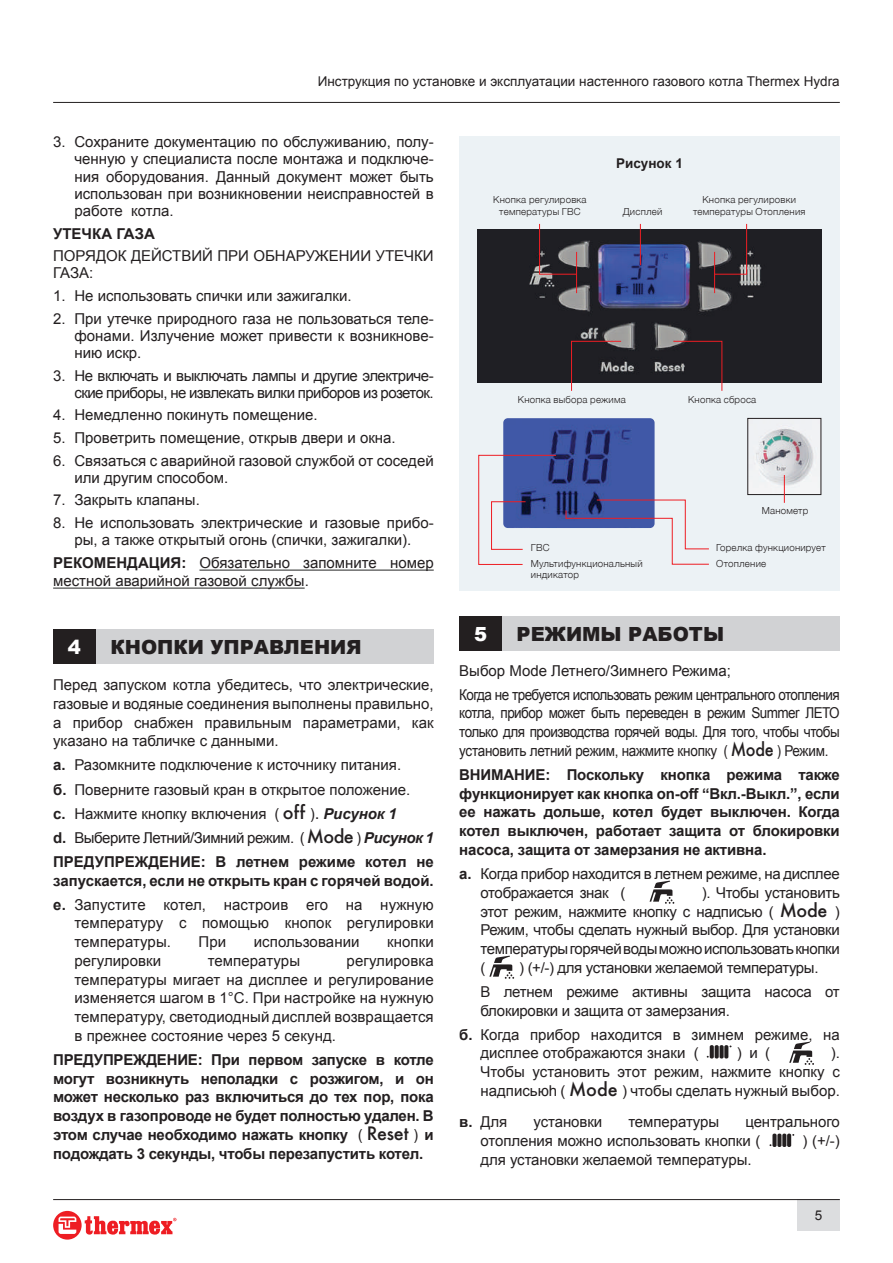
<style>
.page{position:relative;width:893px;height:1263px;background:#fff}
.page>*{position:absolute;margin:0;border:0;box-sizing:border-box;transform-origin:0 0}
.t1{font:900 19.5px "Arial";color:#231f20}
.t2{font:900 19.5px "Arial";color:#fff}
.t3{font:15px/18.8px "Arial";color:#231f20}
.t4{font:700 15px/18.8px "Arial";letter-spacing:-.01em;color:#231f20;text-align:justify}
.t5{font:15px/18.8px "Arial";color:#231f20;text-align:justify;scale:.9 1}
.t6{font:15px/17.2px "Arial";letter-spacing:-.035em;color:#231f20;text-align:right}
.t7{font:15px/24px "Arial";letter-spacing:-.04em;color:#231f20}
.t8{font:15px/24px "Arial";letter-spacing:-.025em;color:#231f20}
.t9{font:15px/18.8px "Arial";letter-spacing:-.02em;color:#231f20}
.t10{font:13.5px "Arial";color:#231f20}
.t11{font:700 13.5px "Arial";color:#231f20}
.t12{font:300 9.75px/11.4px "Helvetica Neue";letter-spacing:.02em;color:#231f20;text-align:center}
.s1{font-weight:700}
.s2{font-family:"Helvetica Neue LT Pro"}
.s3{font-family:"Futura";font-weight:500;font-size:18px}
.s4{font-weight:700;font-style:italic}
.s5{font-weight:400}
.s6{font-family:"Helvetica Neue LT Pro";font-weight:400}
</style>
<div class="page">
<hr style="left:199px;top:569px;width:235px;height:2px;background:#383938">
<hr style="left:53px;top:587px;width:252px;height:2px;background:#383938">
<div style="left:797px;top:1199px;width:43px;height:32px;background:#dcdddf"></div>
<hr style="left:53px;top:1199px;width:787px;height:1px;background:#231f20">
<svg style="left:53px;top:1211px;width:123px;height:28px"></svg>
<hr style="left:53px;top:102px;width:787px;height:1px;background:#231f20">
<div style="left:53px;top:630px;width:381px;height:34px;background:#d1d2d4"></div>
<div style="left:53px;top:630px;width:43px;height:34px;background:#231f20"></div>
<div style="left:459px;top:617px;width:381px;height:34px;background:#d1d2d4"></div>
<div style="left:459px;top:617px;width:43px;height:34px;background:#231f20"></div>
<div style="left:459px;top:136px;width:381px;height:454px;background:#ecf2f5"></div>
<img style="left:478px;top:229px;width:343px;height:153px">
<hr style="left:640px;top:224px;width:1px;height:41px;background:#ee1d23">
<svg style="left:672px;top:340px;width:51px;height:51px"></svg>
<svg style="left:571px;top:340px;width:51px;height:51px"></svg>
<svg style="left:714px;top:223px;width:33px;height:52px"></svg>
<svg style="left:539px;top:223px;width:38px;height:52px"></svg>
<img style="left:756px;top:429px;width:58px;height:64px">
<div style="left:747px;top:418px;width:74px;height:77px;border:1px solid #231f20"></div>
<svg style="left:784px;top:475px;width:1px;height:28px"></svg>
<img style="left:503px;top:418px;width:152px;height:110px">
<svg style="left:478px;top:454px;width:79px;height:111px"></svg>
<svg style="left:565px;top:499px;width:144px;height:66px"></svg>
<hr style="left:714px;top:252px;width:1px;height:41px;background:#ee1d23">
<hr style="left:576px;top:252px;width:1px;height:41px;background:#ee1d23">
<svg style="left:724px;top:1045px;width:4px;height:13px"></svg>
<div style="left:719px;top:1045px;width:5px;height:13px;background:#231f20;border-radius:2px"></div>
<svg style="left:715px;top:1045px;width:4px;height:13px"></svg>
<svg style="left:710px;top:1045px;width:4px;height:13px"></svg>
<svg style="left:787px;top:1133px;width:4px;height:14px"></svg>
<svg style="left:782px;top:1133px;width:4px;height:14px"></svg>
<svg style="left:777px;top:1133px;width:4px;height:14px"></svg>
<div style="left:772px;top:1133px;width:5px;height:14px;background:#231f20;border-radius:2px"></div>
<svg style="left:649px;top:881px;width:25px;height:23px"></svg>
<svg style="left:489px;top:956px;width:25px;height:23px"></svg>
<svg style="left:789px;top:1042px;width:25px;height:23px"></svg>
<p class="t10" style="left:318px;top:73px;width:524px">Инструкция по установке и эксплуатации настенного газового котла Thermex Hydra</p>
<p class="t3" style="left:74px;top:133px;width:361px;line-height:17.2px;text-align:justify;text-indent:-21px">3. Сохраните документацию по обслуживанию, полу&shy;ченную у специалиста после монтажа и подключе&shy;ния оборудования. Данный документ может быть использован при возникновении неисправностей в работе котла.</p>
<p class="t4" style="left:53px;top:224px;width:103px">УТЕЧКА ГАЗА</p>
<p class="t3" style="left:53px;top:247px;width:382px;line-height:17.2px">ПОРЯДОК ДЕЙСТВИЙ ПРИ ОБНАРУЖЕНИИ УТЕЧКИ<br>ГАЗА:</p>
<p class="t3" style="left:53px;top:286px;width:300px">1. Не использовать спички или зажигалки.</p>
<p class="t3" style="left:74px;top:310px;width:361px;line-height:17.2px;text-align:justify;text-indent:-21px">2. При утечке природного газа не пользоваться теле&shy;фонами. Излучение может привести к возникнове&shy;нию искр.</p>
<p class="t6" style="left:53px;top:367px;width:382px">3. Не включать и выключать лампы и другие электриче&shy;ские приборы, не извлекать вилки приборов из розеток.</p>
<p class="t3" style="left:53px;top:406px;width:266px">4. Немедленно покинуть помещение.</p>
<p class="t3" style="left:53px;top:428px;width:344px">5. Проветрить помещение, открыв двери и окна.</p>
<p class="t3" style="left:74px;top:452px;width:361px;line-height:17.2px;text-indent:-21px">6. Связаться с аварийной газовой службой от соседей или другим способом.</p>
<p class="t3" style="left:53px;top:491px;width:148px">7. Закрыть клапаны.</p>
<p class="t3" style="left:53px;top:514px;width:382px;line-height:17.2px;text-align:center">8. Не использовать электрические и газовые прибо&shy;ры, а также открытый огонь (спички, зажигалки).</p>
<p class="t3" style="left:53px;top:554px;width:382px;line-height:18px"><span class="s1">РЕКОМЕНДАЦИЯ:</span> Обязательно запомните номер местной аварий ной газовой службы.</p>
<h1 class="t2" style="left:68px;top:633px;width:15px">4</h1>
<h1 class="t1" style="left:111px;top:633px;width:253px">КНОПКИ УПРАВЛЕНИЯ</h1>
<p class="t3" style="left:53px;top:676px;width:382px;text-align:justify">Перед запуском котла убедитесь, что электрические, газовые и водяные соединения выполнены правильно, а прибор снабжен правильным параметрами, как указано на табличке с данными.</p>
<p class="t3" style="left:53px;top:753px;width:382px;line-height:24.2px"><span class="s1">a.</span> Разомкните подключение к источнику питания.<br><span class="s1">б.</span> Поверните газовый кран в открытое положение.<br><span class="s1">c.</span> Нажмите кнопку включения <span class="s2">(</span> <span class="s3">off</span> <span class="s2">).</span> <span class="s4">Рисунок 1<br></span><span class="s1">d.</span> Выберите Летний/Зимний режим. <span class="s2">(</span> <span class="s3">Mode</span> <span class="s2">)</span> <span class="s4">Рисунок 1<br></span><span class="s1">ПРЕДУПРЕЖДЕНИЕ: В летнем режиме котел не</span></p>
<p class="t4" style="left:53px;top:869px;width:382px;line-height:24px">запускается, если не открыть кран с горячей водой. e. <span class="s5">Запустите котел, настроив его на нужную</span></p>
<p class="t3" style="left:74px;top:914px;width:361px">температуру с помощью кнопок регулировки температуры.</p>
<p class="t3" style="left:199px;top:933px;width:29px">При</p>
<p class="t3" style="left:254px;top:933px;width:107px">использовании</p>
<p class="t3" style="left:387px;top:933px;width:48px">кнопки</p>
<p class="t3" style="left:74px;top:951px;width:361px;text-align:justify;text-indent:272px">регулировка температуры мигает на дисплее и регулирование изменяется шагом в 1°C. При настройке на нужную температуру, светодиодный дисплей возвращается в прежнее состояние через 5 секунд.</p>
<p class="t4" style="left:53px;top:1051px;width:382px">ПРЕДУПРЕЖДЕНИЕ: При первом запуске в котле могут возникнуть неполадки с розжигом, и он может несколько раз включиться до тех пор, пока воздух в газопроводе не будет полностью удален. В этом случае необходимо нажать кнопку <span class="s6">(</span> <span class="s3">Reset</span> <span class="s6">)</span> и подождать 3 секунды, чтобы перезапустить котел.</p>
<p class="t3" style="left:74px;top:951px;width:88px">регулировки</p>
<p class="t3" style="left:208px;top:951px;width:94px">температуры</p>
<p class="t11" style="left:616px;top:154px;width:68px">Рисунок 1</p>
<p class="t12" style="left:493px;top:193px;width:95px">Кнопка регулировка температуры ГВС</p>
<p class="t12" style="left:623px;top:205px;width:41px">Дисплей</p>
<p class="t12" style="left:693px;top:194px;width:114px">Кнопка регулировки температуры Отопления</p>
<p class="t12" style="left:518px;top:393px;width:110px">Кнопка выбора режима</p>
<p class="t12" style="left:688px;top:393px;width:70px">Кнопка сброса</p>
<p class="t12" style="left:762px;top:504px;width:48px">Манометр</p>
<p class="t12" style="left:531px;top:541px;width:20px">ГВС</p>
<p class="t12" style="left:716px;top:541px;width:111px">Горелка функционирует</p>
<p class="t12" style="left:531px;top:557px;width:113px;text-align:left">Мультифункциональный индикатор</p>
<p class="t12" style="left:716px;top:557px;width:51px">Отопление</p>
<h1 class="t2" style="left:474px;top:620px;width:15px">5</h1>
<h1 class="t1" style="left:517px;top:620px;width:209px">РЕЖИМЫ РАБОТЫ</h1>
<p class="t7" style="left:459px;top:658px;width:382px">Выбор Mode Летнего/Зимнего Режима;<br>Когда не требуется использовать режим центрального отопления</p>
<p class="t5" style="left:459px;top:704px;width:424px">котла, прибор может быть переведен в режим Summer ЛЕТО только для производства горячей воды. Для того, чтобы чтобы установить летний режим, нажмите кнопку <span class="s2">(</span> <span class="s3">Mode</span> <span class="s2">)</span> Режим.</p>
<p class="t4" style="left:459px;top:766px;width:382px">ВНИМАНИЕ: Поскольку кнопка режима также функционирует как кнопка on-off “Вкл.-Выкл.”, если ее нажать дольше, котел будет выключен. Когда котел выключен, работает защита от блокировки насоса, защита от замерзания не активна.</p>
<p class="t9" style="left:480px;top:864px;width:361px;text-indent:-21px"><span class="s1">a.</span> Когда прибор находится в летнем режиме, на дисплее отображается знак (</p>
<p class="t3" style="left:480px;top:883px;width:361px;text-align:justify;text-indent:221px">). Чтобы установить этот режим, нажмите кнопку с надписью ( <span class="s3">Mode</span> )<br>Режим, чтобы сделать нужный выбор. Для установки температуры горячей воды можно использовать кнопки (</p>
<p class="t8" style="left:480px;top:956px;width:361px;text-indent:39px">) (+/-) для установки желаемой температуры.<br>В летнем режиме активны защита насоса от</p>
<p class="t3" style="left:459px;top:998px;width:382px;line-height:24px;text-indent:21px">блокировки и защита от замерзания.<br><span class="s1">б.</span> Когда прибор находится в зимнем режиме, на</p>
<p class="t3" style="left:480px;top:1044px;width:220px">дисплее отображаются знаки (</p>
<p class="t3" style="left:737px;top:1044px;width:35px">) и (</p>
<p class="t3" style="left:480px;top:1044px;width:361px;text-align:justify;text-indent:350px">).<br>Чтобы установить этот режим, нажмите кнопку с надписьюh ( <span class="s3">Mode</span> ) чтобы сделать нужный выбор.</p>
<p class="t3" style="left:459px;top:1113px;width:50px"><span class="s1">в.</span> Для</p>
<p class="t3" style="left:533px;top:1113px;width:70px">установки</p>
<p class="t3" style="left:628px;top:1113px;width:92px">температуры</p>
<p class="t3" style="left:480px;top:1113px;width:361px;text-indent:265px">центрального отопления можно использовать кнопки (</p>
<p class="t3" style="left:803px;top:1132px;width:39px">) (+/-)</p>
<p class="t3" style="left:480px;top:1150px;width:273px">для установки желаемой температуры.</p>
<p class="t10" style="left:815px;top:1206px;width:9px">5</p>
</div>
